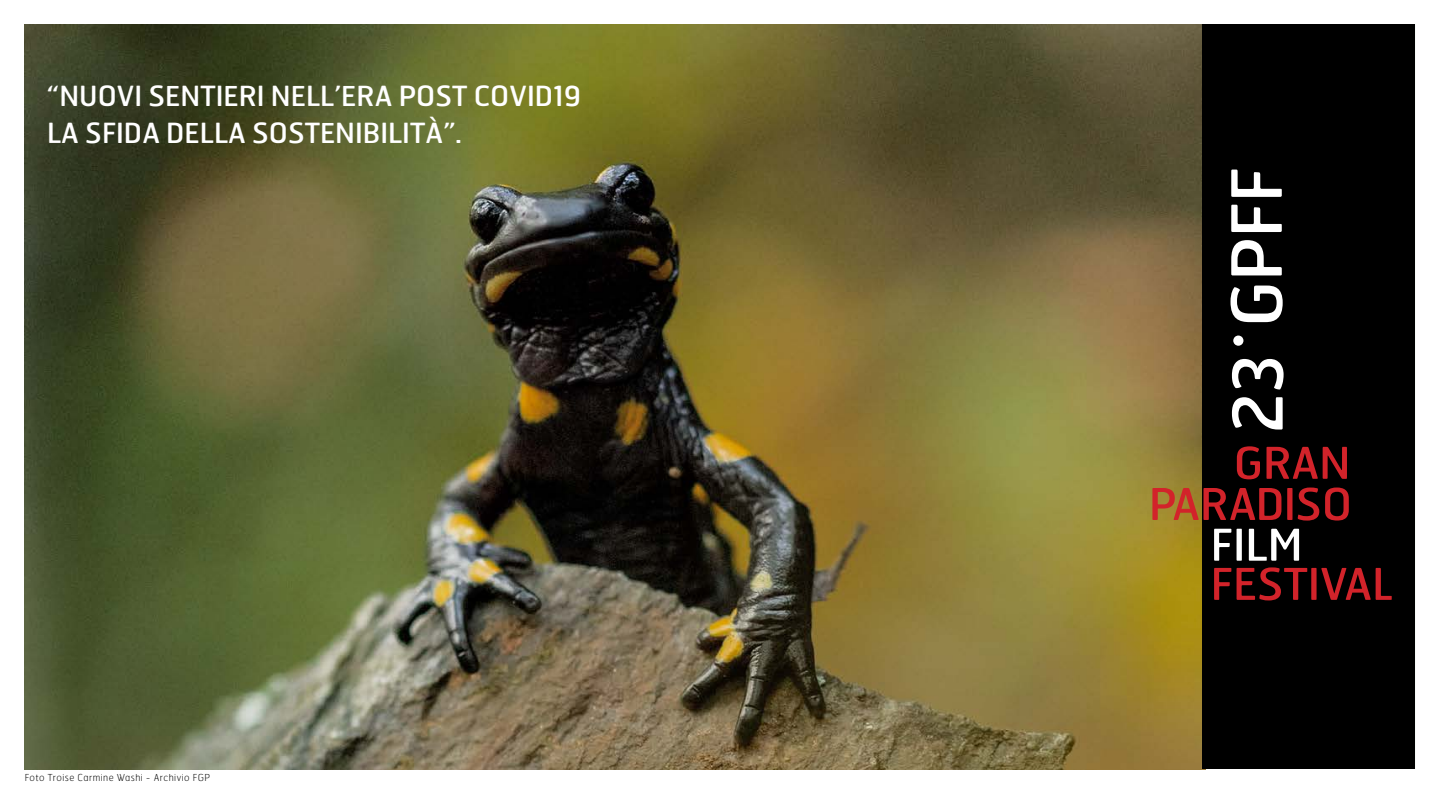
<style>
.page{position:relative;width:1439px;height:794px;background:#fff}
.page>*{position:absolute;margin:0;border:0;box-sizing:border-box;transform-origin:0 0}
.t1{font:68.25px "Hermes";color:#fff}
.t2{font:27.65px/36.2px "Hermes";color:#fff}
.t3{font:100 9.62px "Hermes";letter-spacing:.05em;color:#000}
</style>
<div class="page">
<img style="left:25px;top:25px;width:1177px;height:744px">
<div style="left:1202px;top:25px;width:213px;height:744px;background:#000"></div>
<svg style="left:1237px;top:446px;width:110px;height:33px"></svg>
<svg style="left:1214px;top:567px;width:177px;height:33px"></svg>
<svg style="left:1214px;top:529px;width:85px;height:31px"></svg>
<svg style="left:1152px;top:487px;width:196px;height:33px"></svg>
<svg style="left:1230px;top:169px;width:52px;height:153px"></svg>
<div style="left:1233px;top:335px;width:10px;height:11px;background:#fff;border-radius:50%"></div>
<p class="t2" style="left:47px;top:77px;width:535px">“NUOVI SENTIERI NELL’ERA POST COVID19<br>LA SFIDA DELLA SOSTENIBILITÀ”.</p>
<p class="t3" style="left:25px;top:771px;width:187px">Foto Troise Carmine Washi - Archivio FGP</p>
<h1 class="t1" style="left:1214px;top:433px;width:80px;rotate:-90deg">23</h1>
</div>
